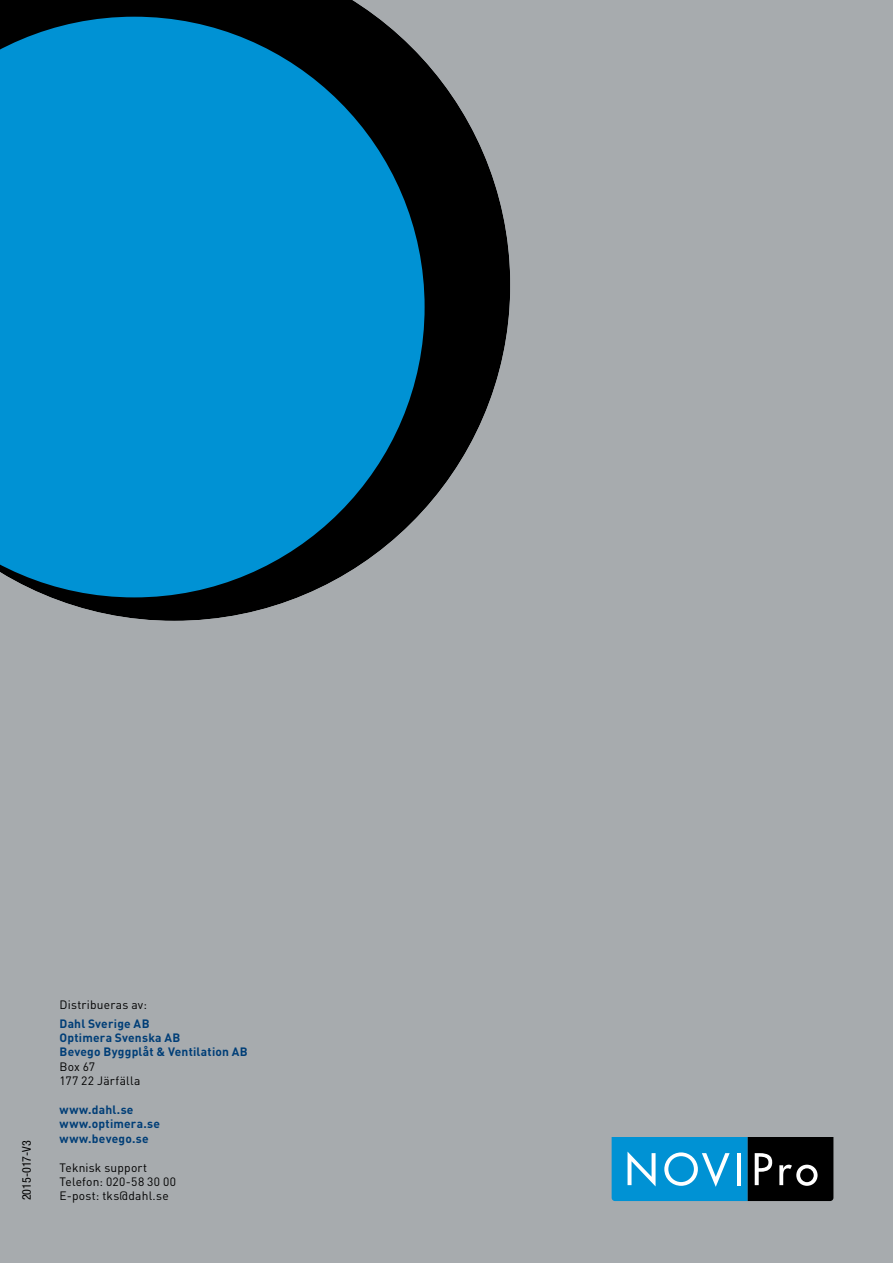
<style>
.page{position:relative;width:893px;height:1263px;background:#a7abae}
.page>*{position:absolute;margin:0;border:0;box-sizing:border-box;transform-origin:0 0}
.t1{font:700 12px/14.4px "DIN Pro";letter-spacing:.02em;color:#003e77}
.t2{font:12px/14.4px "DIN Pro";letter-spacing:.015em;color:#000}
.t3{font:condensed 12px "Helvetica Neue";color:#000}
</style>
<div class="page">
<svg style="left:0;top:0;width:510px;height:621px;fill:#000"></svg>
<svg style="left:0;top:17px;width:425px;height:580px;background:#037eb6"></svg>
<div style="left:0;top:0;width:21px;height:9px;background:#000"></div>
<svg style="left:612px;top:1137px;width:221px;height:64px;background:#1d6c8f"></svg>
<p class="t3" style="left:20px;top:1200px;width:62px;rotate:-90deg">2015-017-V3</p>
<p class="t2" style="left:60px;top:996px;width:89px">Distribueras av:</p>
<p class="t1" style="left:60px;top:1015px;width:190px">Dahl Sverige AB<br>Optimera Svenska AB<br>Bevego Byggplåt &amp; Ventilation AB</p>
<p class="t2" style="left:60px;top:1058px;width:82px">Box 67<br>177 22 Järfälla</p>
<p class="t1" style="left:60px;top:1101px;width:102px">www.dahl.se www.optimera.se www.bevego.se</p>
<p class="t2" style="left:60px;top:1159px;width:118px">Teknisk support<br>Telefon: 020-58 30 00</p>
<p class="t2" style="left:60px;top:1188px;width:111px">E-post: tks@dahl.se</p>
</div>
